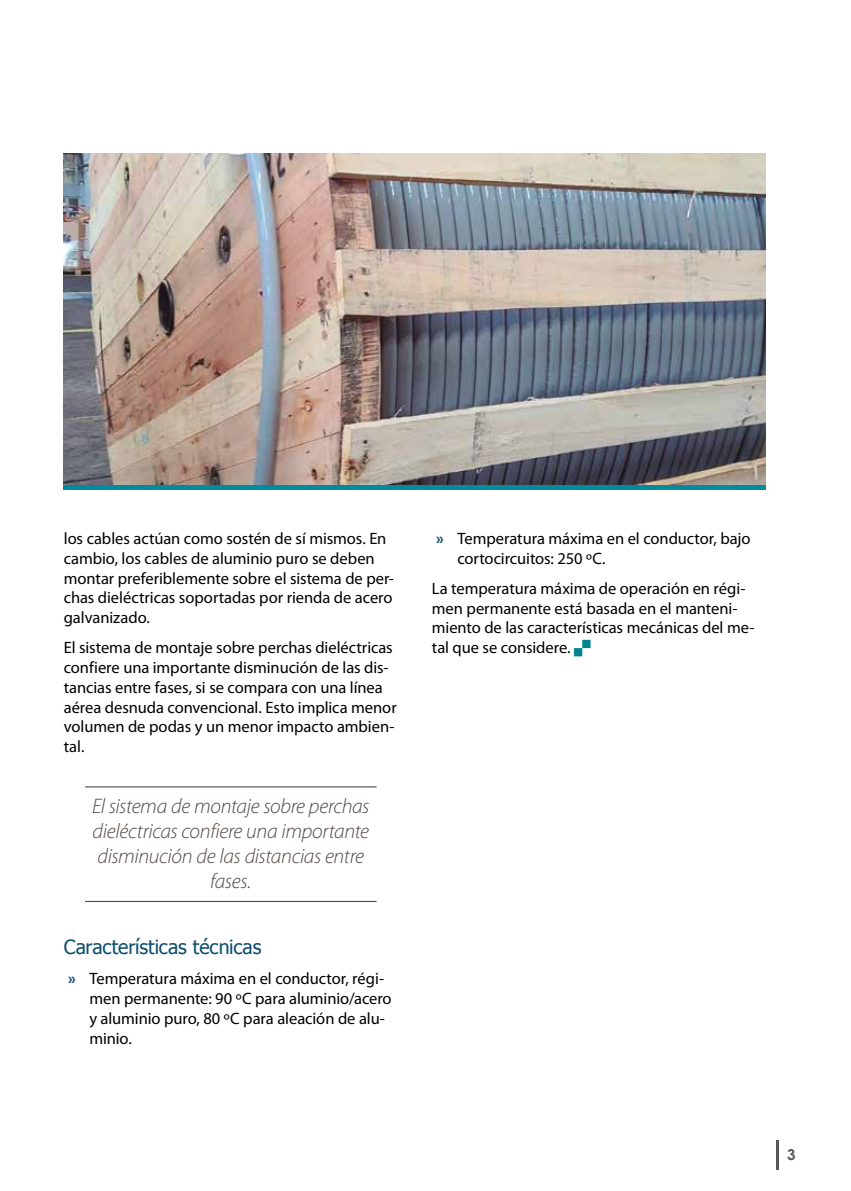
<style>
.page{position:relative;width:851px;height:1191px;background:#fff}
.page>*{position:absolute;margin:0;border:0;box-sizing:border-box;transform-origin:0 0}
.t1{font:italic 300 21px/25.2px "Myriad Pro";letter-spacing:-.015em;color:#524845;text-align:center}
.t2{font:19.5px "Tahoma";letter-spacing:-.005em;color:#0d4e6b}
.t3{font:16.5px/19.8px "Myriad Pro";letter-spacing:-.005em;color:#000}
.t4{font:700 15px "Century Gothic";color:#575756}
.s1{font-weight:700;color:#0d4e6b}
</style>
<div class="page">
<hr style="left:776px;top:1140px;width:2px;height:29px;background:#575756">
<hr style="left:85px;top:786px;width:291px;height:1px;background:#524845">
<hr style="left:85px;top:901px;width:291px;height:1px;background:#524845">
<img style="left:64px;top:153px;width:701px;height:332px">
<hr style="left:64px;top:485px;width:701px;height:4px;background:#008b9e">
<p class="t3" style="left:64px;top:528px;width:331px">los cables actúan como sostén de sí mismos. En cambio, los cables de aluminio puro se deben montar preferiblemente sobre el sistema de per&shy;chas dieléctricas soportadas por rienda de acero galvanizado.</p>
<p class="t3" style="left:64px;top:637px;width:334px">El sistema de montaje sobre perchas dieléctricas confiere una importante disminución de las dis&shy;tancias entre fases, si se compara con una línea aérea desnuda convencional. Esto implica menor volumen de podas y un menor impacto ambien&shy;tal.</p>
<p class="t1" style="left:92px;top:793px;width:279px">El sistema de montaje sobre perchas dieléctricas confiere una importante disminución de las distancias entre fases.</p>
<p class="t2" style="left:64px;top:934px;width:199px">Características técnicas</p>
<p class="t3" style="left:89px;top:968px;width:304px;text-indent:-21px"><span class="s1">»</span> Temperatura máxima en el conductor, régi&shy;men permanente: 90 ºC para aluminio/acero y aluminio puro, 80 ºC para aleación de alu&shy;minio.</p>
<p class="t3" style="left:457px;top:528px;width:295px;text-indent:-21px"><span class="s1">»</span> Temperatura máxima en el conductor, bajo cortocircuitos: 250 ºC.</p>
<p class="t3" style="left:432px;top:578px;width:324px">La temperatura máxima de operación en régi&shy;men permanente está basada en el manteni&shy;miento de las características mecánicas del me&shy;tal que se considere.</p>
<p class="t4" style="left:787px;top:1143px;width:10px">3</p>
</div>
